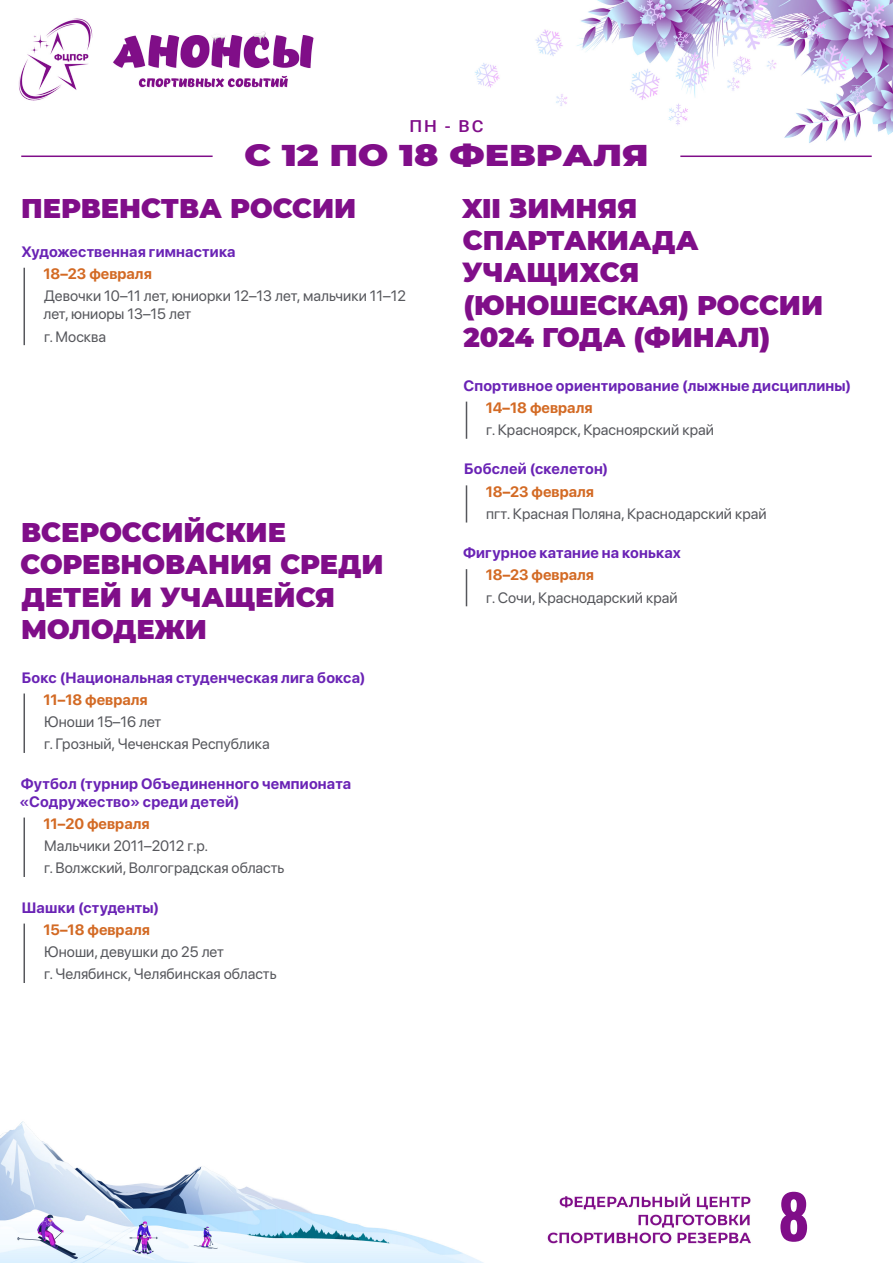
<style>
.page{position:relative;width:893px;height:1263px;background:#fff}
.page>*{position:absolute;margin:0;border:0;box-sizing:border-box;transform-origin:0 0}
.t1{font:700 60px "Oswald";color:#800e89}
.t2{font:900 30px "Montserrat";color:#800e89;scale:1.2 1}
.А_-_Заголовок{font:900 27px/32.4px "Montserrat";color:#800e89}
.А_-_вид_спорта{font:900 27px "Montserrat";color:#800e89}
.t3{font:500 16.5px "Roboto";color:#800e89;scale:1.09 1}
.А_-_Текст{font:15px/18px "SF Pro Display";color:#56575c}
.А_-_вид_спорта-2{font:italic 700 15px/18px "SF Pro Display";letter-spacing:.015em;color:#6a23b5}
.А_-_дата{font:italic 700 15px "SF Pro Display";color:#d36a24}
</style>
<div class="page">
<img style="left:0;top:0;width:893px;height:1263px">
<hr style="left:21px;top:156px;width:192px;height:1px;background:#800e89">
<hr style="left:680px;top:156px;width:192px;height:1px;background:#800e89">
<hr style="left:24px;top:268px;width:1px;height:77px;background:#56575c">
<hr style="left:24px;top:693px;width:1px;height:60px;background:#56575c">
<hr style="left:24px;top:817px;width:1px;height:60px;background:#56575c">
<hr style="left:24px;top:923px;width:1px;height:60px;background:#56575c">
<hr style="left:466px;top:402px;width:1px;height:37px;background:#56575c">
<hr style="left:466px;top:485px;width:1px;height:37px;background:#56575c">
<hr style="left:466px;top:569px;width:1px;height:37px;background:#56575c">
<p class="t3" style="left:409px;top:115px;width:69px">ПН - ВС</p>
<h2 class="t2" style="left:244px;top:133px;width:338px">С 12 ПО 18 ФЕВРАЛЯ</h2>
<p class="А_-_вид_спорта" style="left:21px;top:188px;width:337px">ПЕРВЕНСТВА РОССИИ</p>
<p class="А_-_вид_спорта-2" style="left:21px;top:242px;width:216px">Художественная гимнастика</p>
<p class="А_-_дата" style="left:43px;top:263px;width:110px">18–23 февраля</p>
<p class="А_-_Текст" style="left:43px;top:286px;width:364px">Девочки 10–11 лет, юниорки 12–13 лет, мальчики 11–12 лет, юниоры 13–15 лет</p>
<p class="А_-_Текст" style="left:44px;top:326px;width:64px">г. Москва</p>
<p class="А_-_Заголовок" style="left:21px;top:514px;width:365px">ВСЕРОССИЙСКИЕ<br>СОРЕВНОВАНИЯ СРЕДИ<br>ДЕТЕЙ И УЧАЩЕЙСЯ<br>МОЛОДЕЖИ</p>
<p class="А_-_вид_спорта-2" style="left:22px;top:667px;width:345px">Бокс (Национальная студенческая лига бокса)</p>
<p class="А_-_дата" style="left:43px;top:689px;width:106px">11–18 февраля</p>
<p class="А_-_Текст" style="left:44px;top:712px;width:119px">Юноши 15–16 лет</p>
<p class="А_-_Текст" style="left:44px;top:734px;width:227px">г. Грозный, Чеченская Республика</p>
<p class="А_-_вид_спорта-2" style="left:19px;top:773px;width:333px">Футбол (турнир Объединенного чемпионата «Содружество» среди детей)</p>
<p class="А_-_дата" style="left:43px;top:813px;width:108px">11–20 февраля</p>
<p class="А_-_Текст" style="left:44px;top:836px;width:166px">Мальчики 2011–2012 г.р.</p>
<p class="А_-_Текст" style="left:44px;top:858px;width:242px">г. Волжский, Волгоградская область</p>
<p class="А_-_вид_спорта-2" style="left:22px;top:897px;width:139px">Шашки (студенты)</p>
<p class="А_-_дата" style="left:43px;top:919px;width:108px">15–18 февраля</p>
<p class="А_-_Текст" style="left:44px;top:942px;width:181px">Юноши, девушки до 25 лет</p>
<p class="А_-_Текст" style="left:44px;top:964px;width:234px">г. Челябинск, Челябинская область</p>
<p class="А_-_Заголовок" style="left:462px;top:190px;width:362px">XII ЗИМНЯЯ<br>СПАРТАКИАДА<br>УЧАЩИХСЯ (ЮНОШЕСКАЯ) РОССИИ<br>2024 ГОДА (ФИНАЛ)</p>
<p class="А_-_вид_спорта-2" style="left:463px;top:376px;width:389px">Спортивное ориентирование (лыжные дисциплины)</p>
<p class="А_-_дата" style="left:486px;top:397px;width:108px">14–18 февраля</p>
<p class="А_-_Текст" style="left:486px;top:420px;width:229px">г. Красноярск, Красноярский край</p>
<p class="А_-_вид_спорта-2" style="left:464px;top:459px;width:146px">Бобслей (скелетон)</p>
<p class="А_-_дата" style="left:486px;top:481px;width:110px">18–23 февраля</p>
<p class="А_-_Текст" style="left:486px;top:504px;width:282px">пгт. Красная Поляна, Краснодарский край</p>
<p class="А_-_вид_спорта-2" style="left:463px;top:543px;width:219px">Фигурное катание на коньках</p>
<p class="А_-_дата" style="left:486px;top:564px;width:110px">18–23 февраля</p>
<p class="А_-_Текст" style="left:486px;top:587px;width:193px">г. Сочи, Краснодарский край</p>
<h1 class="t1" style="left:778px;top:1185px;width:33px">8</h1>
</div>
